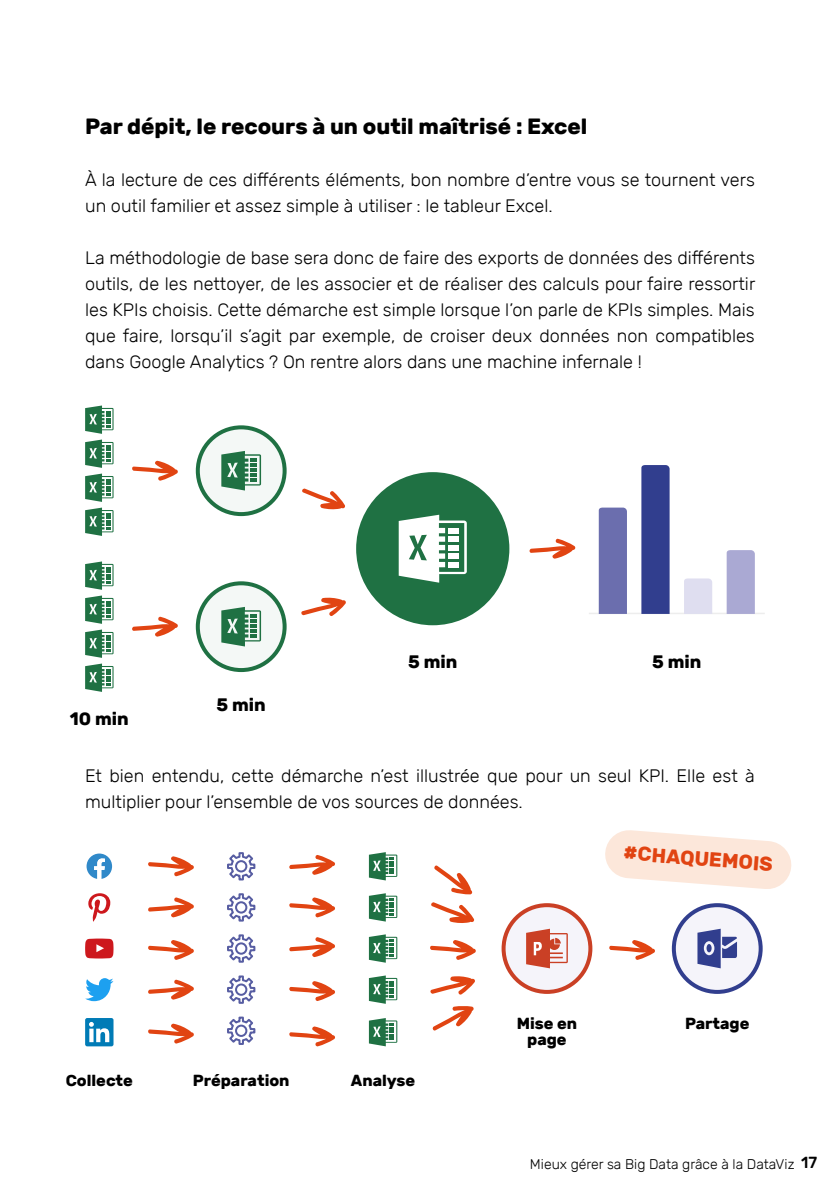
<style>
.page{position:relative;width:840px;height:1191px;background:#fff}
.page>*{position:absolute;margin:0;border:0;box-sizing:border-box;transform-origin:0 0}
.t1{font:700 22px "Rubik";color:#000}
.t2{font:700 20px "Rubik";color:#e14412}
.t3{font:300 18px/26px "Rubik";color:#000}
.t4{font:700 18px "Rubik";color:#000}
.t5{font:700 16px/16px "Rubik";color:#000;text-align:center}
.t6{font:300 14px "Rubik";color:#000}
.s1{font-weight:500;font-size:16px}
</style>
<div class="page">
<div style="left:198px;top:427px;width:86px;height:87px;background:#f4f8f6;border-radius:50%"></div>
<div style="left:196px;top:425px;width:90px;height:91px;border:4px solid #1f7143;border-radius:50%"></div>
<svg style="left:221px;top:451px;width:40px;height:39px"></svg>
<div style="left:356px;top:472px;width:153px;height:153px;background:#1f7143;border-radius:50%"></div>
<svg style="left:398px;top:515px;width:68px;height:67px"></svg>
<div style="left:448px;top:528px;width:11px;height:5px;background:#fff"></div>
<div style="left:448px;top:536px;width:11px;height:6px;background:#fff"></div>
<div style="left:448px;top:545px;width:11px;height:5px;background:#fff"></div>
<div style="left:448px;top:553px;width:11px;height:6px;background:#fff"></div>
<div style="left:448px;top:562px;width:11px;height:5px;background:#fff"></div>
<hr style="left:588px;top:612px;width:176px;height:2px;background:#ededed">
<div style="left:598px;top:507px;width:28px;height:107px;background:#6b6eae"></div>
<div style="left:641px;top:465px;width:28px;height:149px;background:#313e8e"></div>
<svg style="left:683px;top:578px;width:28px;height:36px"></svg>
<div style="left:726px;top:550px;width:28px;height:64px;background:#aaa9d3"></div>
<svg style="left:85px;top:405px;width:28px;height:131px"></svg>
<div style="left:198px;top:583px;width:86px;height:87px;background:#f4f8f6;border-radius:50%"></div>
<div style="left:196px;top:581px;width:90px;height:91px;border:4px solid #1f7143;border-radius:50%"></div>
<svg style="left:221px;top:607px;width:40px;height:39px"></svg>
<svg style="left:85px;top:561px;width:28px;height:131px"></svg>
<svg style="left:132px;top:460px;width:46px;height:21px"></svg>
<svg style="left:132px;top:616px;width:46px;height:21px"></svg>
<svg style="left:529px;top:538px;width:46px;height:21px"></svg>
<svg style="left:302px;top:488px;width:43px;height:21px"></svg>
<svg style="left:301px;top:597px;width:45px;height:19px"></svg>
<svg style="left:148px;top:856px;width:46px;height:21px"></svg>
<svg style="left:148px;top:897px;width:46px;height:20px"></svg>
<svg style="left:148px;top:940px;width:46px;height:20px"></svg>
<svg style="left:148px;top:979px;width:46px;height:21px"></svg>
<svg style="left:148px;top:1023px;width:46px;height:21px"></svg>
<svg style="left:289px;top:1026px;width:46px;height:21px"></svg>
<svg style="left:289px;top:855px;width:46px;height:20px"></svg>
<svg style="left:289px;top:897px;width:46px;height:21px"></svg>
<svg style="left:289px;top:937px;width:46px;height:20px"></svg>
<svg style="left:289px;top:981px;width:46px;height:20px"></svg>
<svg style="left:369px;top:852px;width:28px;height:28px"></svg>
<svg style="left:369px;top:893px;width:28px;height:28px"></svg>
<svg style="left:369px;top:934px;width:28px;height:28px"></svg>
<svg style="left:369px;top:975px;width:28px;height:28px"></svg>
<svg style="left:369px;top:1018px;width:28px;height:28px"></svg>
<svg style="left:434px;top:865px;width:38px;height:29px"></svg>
<svg style="left:431px;top:902px;width:43px;height:21px"></svg>
<svg style="left:430px;top:940px;width:46px;height:20px"></svg>
<svg style="left:432px;top:1006px;width:42px;height:25px"></svg>
<svg style="left:430px;top:976px;width:45px;height:19px"></svg>
<div style="left:503px;top:905px;width:87px;height:87px;background:#f5f4fa;border-radius:50%"></div>
<div style="left:501px;top:903px;width:91px;height:91px;border:4px solid #ca4025;border-radius:50%"></div>
<svg style="left:609px;top:940px;width:46px;height:20px"></svg>
<svg style="left:526px;top:928px;width:41px;height:40px"></svg>
<svg style="left:227px;top:852px;width:29px;height:29px"></svg>
<svg style="left:227px;top:893px;width:29px;height:29px"></svg>
<svg style="left:227px;top:934px;width:29px;height:29px"></svg>
<svg style="left:227px;top:975px;width:29px;height:29px"></svg>
<svg style="left:227px;top:1016px;width:29px;height:29px"></svg>
<svg style="left:577px;top:830px;width:215px;height:86px"></svg>
<div style="left:673px;top:905px;width:87px;height:87px;background:#f5f4fa;border-radius:50%"></div>
<div style="left:671px;top:903px;width:91px;height:91px;border:4px solid #313e8e;border-radius:50%"></div>
<svg style="left:697px;top:928px;width:39px;height:40px"></svg>
<svg style="left:85px;top:978px;width:28px;height:23px"></svg>
<svg style="left:88px;top:893px;width:22px;height:28px"></svg>
<svg style="left:85px;top:938px;width:28px;height:20px"></svg>
<svg style="left:86px;top:853px;width:26px;height:26px"></svg>
<svg style="left:85px;top:1018px;width:28px;height:28px"></svg>
<p class="t1" style="left:85px;top:113px;width:503px">Par dépit, le recours à un outil maîtrisé : Excel</p>
<p class="t3" style="left:85px;top:167px;width:670px">À la lecture de ces différents éléments, bon nombre d’entre vous se tournent vers un outil familier et assez simple à utiliser : le tableur Excel.</p>
<p class="t3" style="left:85px;top:245px;width:671px;text-align:justify">La méthodologie de base sera donc de faire des exports de données des différents outils, de les nettoyer, de les associer et de réaliser des calculs pour faire ressortir les KPIs choisis. Cette démarche est simple lorsque l’on parle de KPIs simples. Mais que faire, lorsqu’il s’agit par exemple, de croiser deux données non compatibles dans Google Analytics ? On rentre alors dans une machine infernale !</p>
<p class="t4" style="left:70px;top:708px;width:60px">10 min</p>
<p class="t4" style="left:216px;top:694px;width:51px">5 min</p>
<p class="t4" style="left:408px;top:651px;width:51px">5 min</p>
<p class="t4" style="left:651px;top:651px;width:51px">5 min</p>
<p class="t3" style="left:85px;top:763px;width:670px">Et bien entendu, cette démarche n’est illustrée que pour un seul KPI. Elle est à multiplier pour l’ensemble de vos sources de données.</p>
<p class="t2" style="left:624px;top:840px;width:151px;rotate:5deg">#CHAQUEMOIS</p>
<p class="t5" style="left:66px;top:1072px;width:69px">Collecte</p>
<p class="t5" style="left:193px;top:1072px;width:98px">Préparation</p>
<p class="t5" style="left:351px;top:1072px;width:66px">Analyse</p>
<p class="t5" style="left:516px;top:1015px;width:62px">Mise en page</p>
<p class="t5" style="left:684px;top:1015px;width:66px">Partage</p>
<p class="t6" style="left:529px;top:1155px;width:288px">Mieux gérer sa Big Data grâce à la DataViz <span class="s1">17</span></p>
</div>
